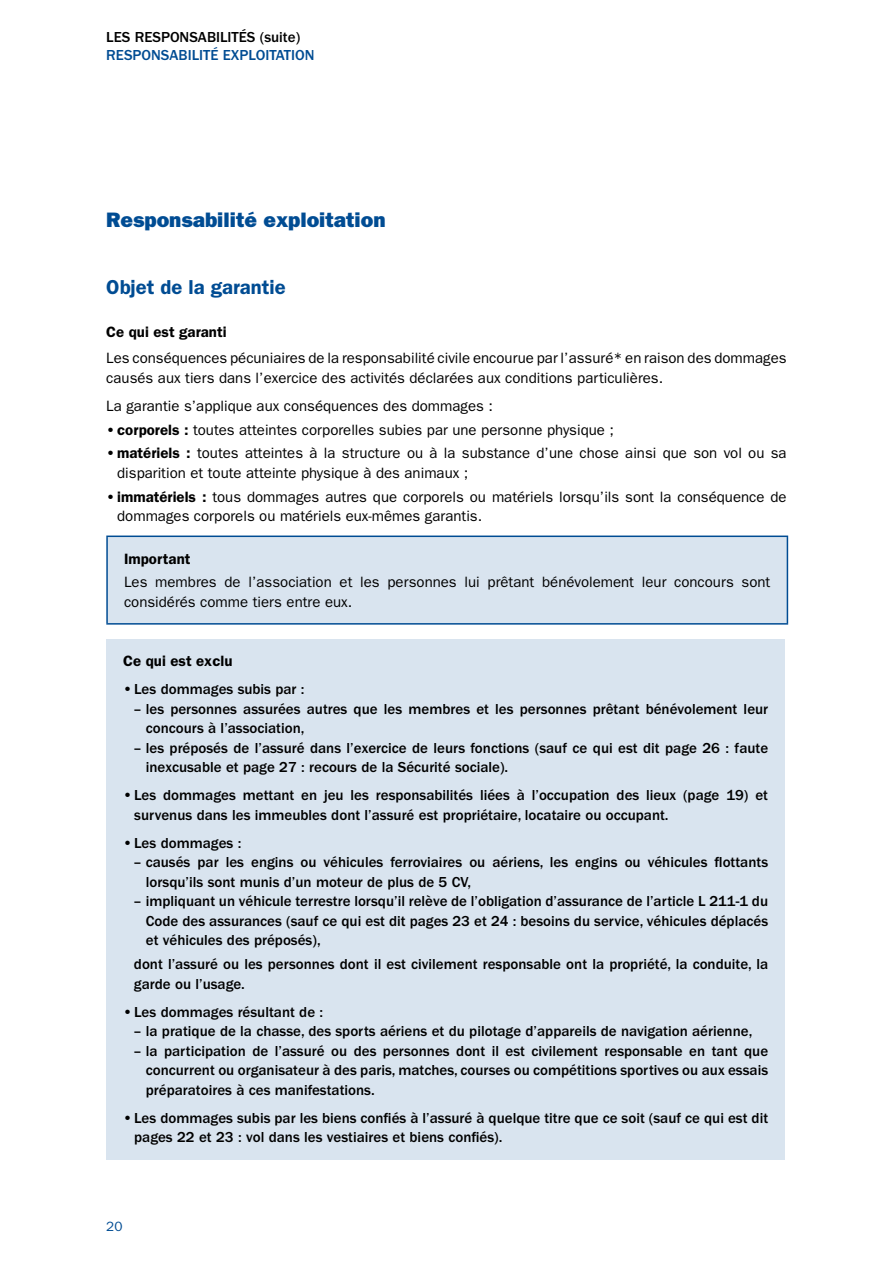
<style>
.page{position:relative;width:893px;height:1263px;background:#fff}
.page>*{position:absolute;margin:0;border:0;box-sizing:border-box;transform-origin:0 0}
.t1{font:21px "ITC Franklin Gothic Std Hvy";color:#004c93}
.t2{font:600 20.25px "ITC Franklin Gothic Std";color:#004c93}
.t3{font:500 15px/19.5px "ITC Franklin Gothic Std";color:#000}
.t4{font:15px/19.5px "ITC Franklin Gothic Std";color:#000}
.t5{font:600 15px "ITC Franklin Gothic Std";color:#000}
.t6{font:500 15px "ITC Franklin Gothic Std";color:#004c93}
.t7{font:13.5px "ITC Franklin Gothic Std";color:#004c93}
.s1{font-weight:600}
</style>
<div class="page">
<div style="left:107px;top:536px;width:680px;height:88px;background:#d9e4ef"></div>
<hr style="left:106px;top:535px;width:682px;height:2px;background:#004c93">
<hr style="left:106px;top:537px;width:2px;height:86px;background:#004c93">
<hr style="left:787px;top:537px;width:1px;height:86px;background:#004c93">
<hr style="left:106px;top:623px;width:682px;height:2px;background:#004c93">
<div style="left:106px;top:639px;width:679px;height:520px;background:#d9e4ef"></div>
<p class="t3" style="left:106px;top:28px;width:195px">Les responsabilités (suite)</p>
<p class="t6" style="left:106px;top:47px;width:210px">Responsabilité exploitation</p>
<h1 class="t1" style="left:106px;top:207px;width:281px">Responsabilité exploitation</h1>
<h2 class="t2" style="left:106px;top:275px;width:181px">Objet de la garantie</h2>
<p class="t5" style="left:106px;top:323px;width:122px">Ce qui est garanti</p>
<p class="t4" style="left:106px;top:348px;width:682px">Les conséquences pécuniaires de la responsabilité civile encourue par l’assuré* en raison des dommages causés aux tiers dans l’exercice des activités déclarées aux conditions particulières.</p>
<p class="t4" style="left:106px;top:396px;width:388px">La garantie s’applique aux conséquences des dommages :</p>
<p class="t4" style="left:106px;top:420px;width:509px"><span class="s1">•corporels :</span> toutes atteintes corporelles subies par une personne physique ;</p>
<p class="t4" style="left:117px;top:443px;width:671px;text-indent:-11px"><span class="s1">•matériels :</span> toutes atteintes à la structure ou à la substance d’une chose ainsi que son vol ou sa disparition et toute atteinte physique à des animaux ;</p>
<p class="t4" style="left:117px;top:487px;width:671px;text-indent:-11px"><span class="s1">•immatériels :</span> tous dommages autres que corporels ou matériels lorsqu’ils sont la conséquence de dommages corporels ou matériels eux-mêmes garantis.</p>
<p class="t5" style="left:124px;top:550px;width:68px">Important</p>
<p class="t4" style="left:124px;top:573px;width:648px">Les membres de l’association et les personnes lui prêtant bénévolement leur concours sont considérés comme tiers entre eux.</p>
<p class="t5" style="left:123px;top:652px;width:111px">Ce qui est exclu</p>
<p class="t3" style="left:123px;top:680px;width:183px"><span class="s1">•</span> Les dommages subis par :</p>
<p class="t3" style="left:146px;top:699px;width:624px;text-indent:-12px">– les personnes assurées autres que les membres et les personnes prêtant bénévolement leur concours à l’association,</p>
<p class="t3" style="left:146px;top:738px;width:624px;text-indent:-12px">– les préposés de l’assuré dans l’exercice de leurs fonctions (sauf ce qui est dit page 26 : faute inexcusable et page 27 : recours de la Sécurité sociale).</p>
<p class="t3" style="left:134px;top:786px;width:635px;text-indent:-11px"><span class="s1">•</span> Les dommages mettant en jeu les responsabilités liées à l’occupation des lieux (page 19) et survenus dans les immeubles dont l’assuré est propriétaire, locataire ou occupant.</p>
<p class="t3" style="left:123px;top:833px;width:120px"><span class="s1">•</span> Les dommages :</p>
<p class="t3" style="left:146px;top:853px;width:624px;text-indent:-12px">– causés par les engins ou véhicules ferroviaires ou aériens, les engins ou véhicules flottants lorsqu’ils sont munis d’un moteur de plus de 5 CV,</p>
<p class="t3" style="left:146px;top:892px;width:624px;text-align:justify;text-indent:-12px">– impliquant un véhicule terrestre lorsqu’il relève de l’obligation d’assurance de l’article L 211-1 du Code des assurances (sauf ce qui est dit pages 23 et 24 : besoins du service, véhicules déplacés et véhicules des préposés),</p>
<p class="t3" style="left:134px;top:955px;width:636px">dont l’assuré ou les personnes dont il est civilement responsable ont la propriété, la conduite, la garde ou l’usage.</p>
<p class="t3" style="left:123px;top:1002px;width:201px"><span class="s1">•</span> Les dommages résultant de :</p>
<p class="t3" style="left:134px;top:1022px;width:620px">– la pratique de la chasse, des sports aériens et du pilotage d’appareils de navigation aérienne,</p>
<p class="t3" style="left:146px;top:1041px;width:624px;text-align:justify;text-indent:-12px">– la participation de l’assuré ou des personnes dont il est civilement responsable en tant que concurrent ou organisateur à des paris, matches, courses ou compétitions sportives ou aux essais préparatoires à ces manifestations.</p>
<p class="t3" style="left:134px;top:1108px;width:635px;text-indent:-11px"><span class="s1">•</span> Les dommages subis par les biens confiés à l’assuré à quelque titre que ce soit (sauf ce qui est dit pages 22 et 23 : vol dans les vestiaires et biens confiés).</p>
<p class="t7" style="left:106px;top:1219px;width:18px">20</p>
</div>
